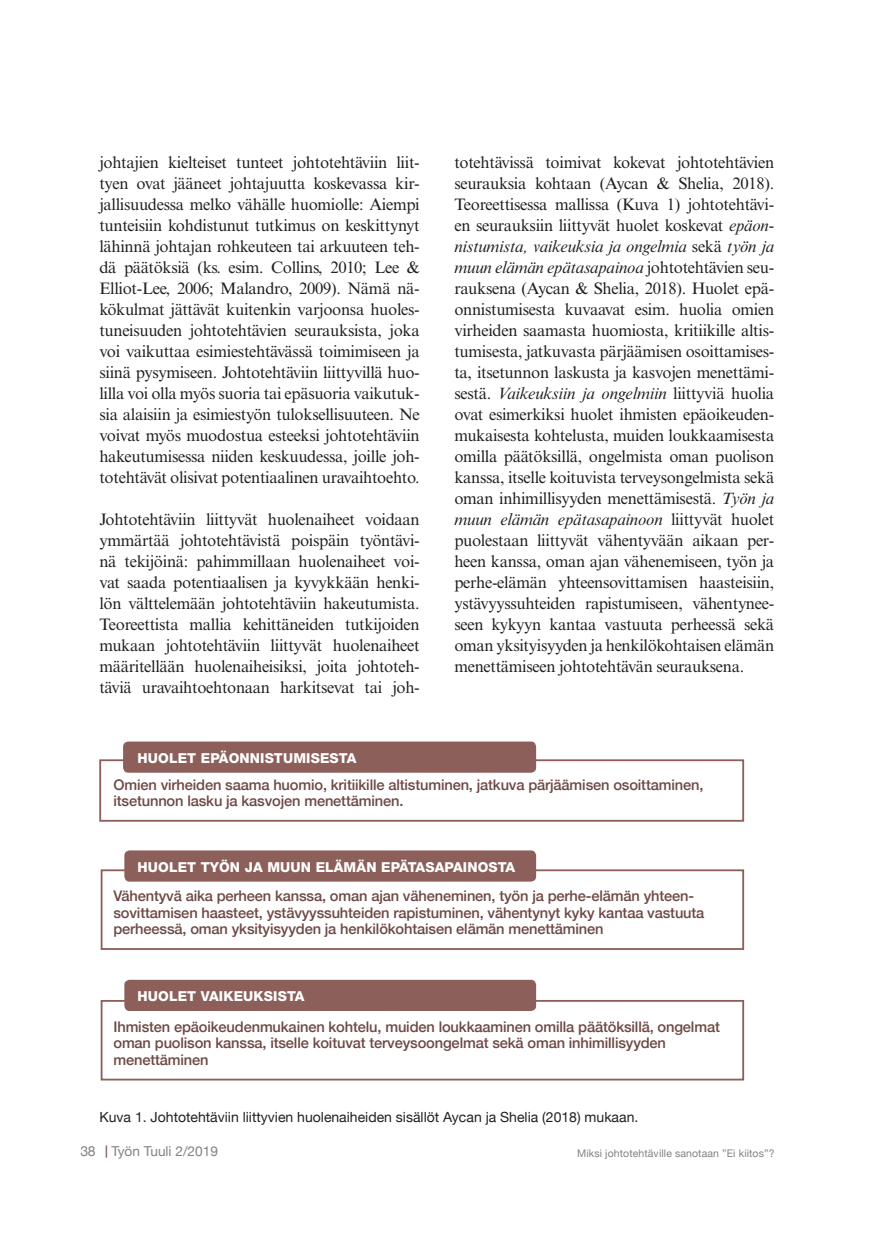
<style>
.page{position:relative;width:874px;height:1241px;background:#fff}
.page>*{position:absolute;margin:0;border:0;box-sizing:border-box;transform-origin:0 0}
.Leipis_2019_perus{font:16.62px/21px "Times New Roman MT Std";letter-spacing:-.02em;color:#231f20;text-align:justify}
.t1{font:500 14.7px/16.4px "Helvetica Neue";letter-spacing:-.01em;color:#6d4844}
.Graafin_tai_kuvion_n{font:14px "Helvetica Neue";color:#231f20}
.t2{font:800 13.83px "Helvetica Neue LT Std";letter-spacing:.01em;color:#fff}
.t3{font:13.65px "Helvetica Neue";color:#808285}
.Sivun_alalaitaan_Jut{font:10.5px "Helvetica Neue";letter-spacing:.01em;color:#808285}
.s1{font-style:italic}
.s2{font-size:14px}
.s3{font-weight:700;font-size:12.25px;color:#8c5f5a}
</style>
<div class="page">
<div style="left:99px;top:759px;width:644px;height:62px;border:2px solid #8c5f5a"></div>
<div style="left:101px;top:869px;width:642px;height:80px;border:2px solid #8c5f5a"></div>
<div style="left:101px;top:999px;width:642px;height:81px;border:2px solid #8c5f5a"></div>
<div style="left:123px;top:741px;width:413px;height:31px;background:#8c5f5a;border-radius:5px"></div>
<div style="left:124px;top:850px;width:412px;height:31px;background:#8c5f5a;border-radius:5px"></div>
<div style="left:124px;top:979px;width:412px;height:31px;background:#8c5f5a;border-radius:5px"></div>
<p class="Leipis_2019_perus" style="left:99px;top:152px;width:321px">johtajien kielteiset tunteet johtotehtäviin liit&shy;tyen ovat jääneet johtajuutta koskevassa kir&shy;jallisuudessa melko vähälle huomiolle: Aiempi tunteisiin kohdistunut tutkimus on keskittynyt lähinnä johtajan rohkeuteen tai arkuuteen teh&shy;dä päätöksiä (ks. esim. Collins, 2010; Lee &amp; Elliot-Lee, 2006; Malandro, 2009). Nämä nä&shy;kökulmat jättävät kuitenkin varjoonsa huoles&shy;tuneisuuden johtotehtävien seurauksista, joka voi vaikuttaa esimiestehtävässä toimimiseen ja siinä pysymiseen. Johtotehtäviin liittyvillä huo&shy;lilla voi olla myös suoria tai epäsuoria vaikutuk&shy;sia alaisiin ja esimiestyön tuloksellisuuteen. Ne voivat myös muodostua esteeksi johtotehtäviin hakeutumisessa niiden keskuudessa, joille joh&shy;totehtävät olisivat potentiaalinen uravaihtoehto.</p>
<p class="Leipis_2019_perus" style="left:99px;top:509px;width:321px">Johtotehtäviin liittyvät huolenaiheet voidaan ymmärtää johtotehtävistä poispäin työntävi&shy;nä tekijöinä: pahimmillaan huolenaiheet voi&shy;vat saada potentiaalisen ja kyvykkään henki&shy;lön välttelemään johtotehtäviin hakeutumista.<br>Teoreettista mallia kehittäneiden tutkijoiden mukaan johtotehtäviin liittyvät huolenaiheet määritellään huolenaiheisiksi, joita johtoteh&shy;täviä uravaihtoehtonaan harkitsevat tai joh-</p>
<p class="t2" style="left:138px;top:749px;width:220px">HUOLET EPÄONNISTUMISESTA</p>
<p class="Leipis_2019_perus" style="left:454px;top:152px;width:321px">totehtävissä toimivat kokevat johtotehtävien seurauksia kohtaan (Aycan &amp; Shelia, 2018).<br>Teoreettisessa mallissa (Kuva 1) johtotehtävi&shy;en seurauksiin liittyvät huolet koskevat <span class="s1">epäon&shy;nistumista, vaikeuksia ja ongelmia</span> sekä <span class="s1">työn ja muun elämän epätasapainoa</span> johtotehtävien seu&shy;rauksena (Aycan &amp; Shelia, 2018). Huolet epä&shy;onnistumisesta kuvaavat esim. huolia omien virheiden saamasta huomiosta, kritiikille altis&shy;tumisesta, jatkuvasta pärjäämisen osoittamises&shy;ta, itsetunnon laskusta ja kasvojen menettämi&shy;sestä. <span class="s1">Vaikeuksiin ja ongelmiin</span> liittyviä huolia ovat esimerkiksi huolet ihmisten epäoikeuden&shy;mukaisesta kohtelusta, muiden loukkaamisesta omilla päätöksillä, ongelmista oman puolison kanssa, itselle koituvista terveysongelmista sekä oman inhimillisyyden menettämisestä. <span class="s1">Työn ja muun elämän epätasapainoon</span> liittyvät huolet puolestaan liittyvät vähentyvään aikaan per&shy;heen kanssa, oman ajan vähenemiseen, työn ja perhe-elämän yhteensovittamisen haasteisiin, ystävyyssuhteiden rapistumiseen, vähentynee&shy;seen kykyyn kantaa vastuuta perheessä sekä oman yksityisyyden ja henkilökohtaisen elämän menettämiseen johtotehtävän seurauksena.</p>
<p class="t1" style="left:113px;top:775px;width:591px">Omien virheiden saama huomio, kritiikille altistuminen, jatkuva pärjäämisen osoittaminen, itsetunnon lasku ja kasvojen menettäminen.</p>
<p class="t2" style="left:138px;top:858px;width:379px">HUOLET TYÖN JA MUUN ELÄMÄN EPÄTASAPAINOSTA</p>
<p class="t1" style="left:113px;top:886px;width:592px">Vähentyvä aika perheen kanssa, oman ajan väheneminen, työn ja perhe-elämän yhteen&shy;sovittamisen haasteet, ystävyyssuhteiden rapistuminen, vähentynyt kyky kantaa vastuuta perheessä, oman yksityisyyden ja henkilökohtaisen elämän menettäminen</p>
<p class="t2" style="left:138px;top:987px;width:168px">HUOLET VAIKEUKSISTA</p>
<p class="t1" style="left:113px;top:1016px;width:607px">Ihmisten epäoikeudenmukainen kohtelu, muiden loukkaaminen omilla päätöksillä, ongelmat oman puolison kanssa, itselle koituvat terveysoongelmat sekä oman inhimillisyyden menettäminen</p>
<p class="Graafin_tai_kuvion_n" style="left:99px;top:1106px;width:540px">Kuva 1. Johtotehtäviin liittyvien huolenaiheiden sisällöt Aycan ja Shelia (2018) mukaan.</p>
<p class="t3" style="left:80px;top:1141px;width:139px"><span class="s2">38</span> <span class="s3">|</span> Työn Tuuli 2/2019</p>
<p class="Sivun_alalaitaan_Jut" style="left:577px;top:1145px;width:199px">Miksi johtotehtäville sanotaan ”Ei kiitos”?</p>
</div>
